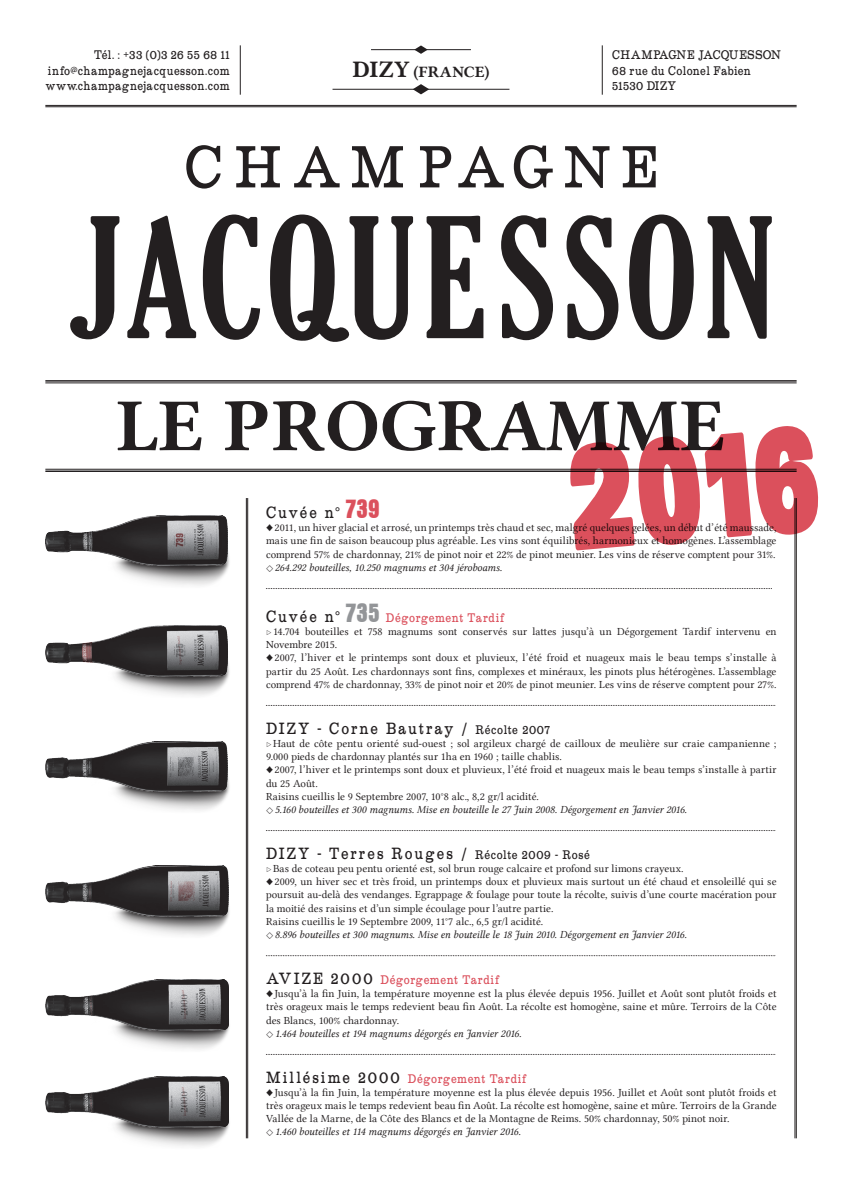
<style>
.page{position:relative;width:842px;height:1191px;background:#fff}
.page>*{position:absolute;margin:0;border:0;box-sizing:border-box;transform-origin:0 0}
.Jacquesson_txt_progr{font:75px "Lin Libertine B";color:#231f20}
.t1{font:16.9px "Roundslab Serif";letter-spacing:.11em;color:#231f20}
.JACQUESSON_Exergue{font:16px "Lin Libertine B";letter-spacing:.025em;color:#231f20}
.t2{font:13px "Roundslab Serif";letter-spacing:.045em;color:#db505c}
.t3{font:13px "Roundslab Serif";letter-spacing:.04em;color:#231f20}
.t4{font:13px "Roundslab Serif";letter-spacing:.02em;color:#231f20}
.t5{font:13px "Roundslab Serif";letter-spacing:.045em;color:#231f20}
.t6{font:11px/13.2px "Lin Libertine";color:#231f20;text-align:justify}
.t7{font:11px "Lin Libertine I";letter-spacing:-.01em;color:#231f20}
.s1{font-size:24px}
.s2{font-family:"Aurora BT";font-weight:700;font-stretch:condensed;font-size:27.3px;color:#db505c}
.s3{font-family:"Lin Libertine"}
.s4{font-size:16.9px;color:#231f20}
.s5{font-family:"Aurora BT";font-weight:700;font-stretch:condensed;font-size:27.3px;color:#939598}
.s6{font-size:13px}
</style>
<div class="page">
<hr style="left:796px;top:498px;width:1px;height:640px;background:#231f20">
<hr style="left:795px;top:498px;width:1px;height:640px;background:#231f20">
<hr style="left:602px;top:45px;width:1px;height:50px;background:#231f20">
<hr style="left:45px;top:105px;width:752px;height:1px;background:#231f20">
<hr style="left:45px;top:107px;width:752px;height:1px;background:#231f20">
<hr style="left:332px;top:89px;width:177px;height:1px;background:#231f20">
<hr style="left:371px;top:49px;width:100px;height:1px;background:#231f20">
<svg style="left:413px;top:84px;width:16px;height:10px"></svg>
<svg style="left:414px;top:45px;width:14px;height:9px"></svg>
<hr style="left:240px;top:45px;width:1px;height:50px;background:#231f20">
<svg style="left:70px;top:145px;width:702px;height:197px"></svg>
<hr style="left:45px;top:380px;width:752px;height:1px;background:#231f20">
<hr style="left:45px;top:382px;width:752px;height:1px;background:#231f20">
<hr style="left:45px;top:469px;width:752px;height:1px;background:#231f20">
<hr style="left:45px;top:470px;width:752px;height:2px;background:#231f20">
<svg style="left:266px;top:588px;width:505px;height:1px"></svg>
<svg style="left:266px;top:705px;width:510px;height:1px"></svg>
<svg style="left:266px;top:830px;width:510px;height:1px"></svg>
<svg style="left:266px;top:955px;width:510px;height:1px"></svg>
<svg style="left:266px;top:1054px;width:510px;height:1px"></svg>
<hr style="left:247px;top:498px;width:1px;height:640px;background:#231f20">
<hr style="left:246px;top:498px;width:1px;height:640px;background:#231f20">
<img style="left:45px;top:515px;width:185px;height:71px">
<img style="left:116px;top:662px;width:114px;height:34px">
<img style="left:116px;top:777px;width:113px;height:34px">
<img style="left:116px;top:911px;width:114px;height:25px">
<img style="left:116px;top:1025px;width:114px;height:25px">
<img style="left:116px;top:1122px;width:114px;height:25px">
<img style="left:45px;top:625px;width:183px;height:51px">
<img style="left:45px;top:741px;width:183px;height:50px">
<img style="left:45px;top:865px;width:184px;height:51px">
<img style="left:45px;top:979px;width:184px;height:51px">
<img style="left:45px;top:1076px;width:184px;height:51px">
<svg style="left:570px;top:426px;width:249px;height:124px"></svg>
<p class="t5" style="left:94px;top:47px;width:137px">Tél. : +33 (0)3 26 55 68 11</p>
<p class="t3" style="left:48px;top:63px;width:183px">info@champagnejacquesson.com</p>
<p class="t3" style="left:45px;top:78px;width:186px">www.champagnejacquesson.com</p>
<p class="JACQUESSON_Exergue" style="left:352px;top:60px;width:139px"><span class="s1">DIZY</span> (FRANCE)</p>
<p class="t4" style="left:612px;top:47px;width:170px">CHAMPAGNE JACQUESSON</p>
<p class="t4" style="left:612px;top:63px;width:140px">68 rue du Colonel Fabien</p>
<p class="t4" style="left:612px;top:78px;width:66px">51530 DIZY</p>
<p class="Jacquesson_txt_progr" style="left:116px;top:374px;width:612px">LE PROGRAMME</p>
<h2 class="t1" style="left:266px;top:502px;width:115px">Cuvée n° <span class="s2">739</span></h2>
<p class="t6" style="left:266px;top:521px;width:512px">♦ 2011, un hiver glacial et arrosé, un printemps très chaud et sec, malgré quelques gelées, un début d’été maussade, mais une fin de saison beaucoup plus agréable. Les vins sont équilibrés, harmonieux et homogènes. L’assemblage comprend 57% de chardonnay, 21% de pinot noir et 22% de pinot meunier. Les vins de réserve comptent pour 31%.</p>
<p class="t7" style="left:266px;top:561px;width:238px"><span class="s3">◇</span> 264.292 bouteilles, 10.250 magnums et 304 jéroboams.</p>
<p class="t2" style="left:266px;top:610px;width:240px"><span class="s4">Cuvée n°</span> <span class="s5">735</span> Dégorgement Tardif</p>
<p class="t6" style="left:266px;top:625px;width:512px;text-align:left">▷ 14.704 bouteilles et 758 magnums sont conservés sur lattes jusqu’à un Dégorgement Tardif intervenu en Novembre 2015.<br>♦ 2007, l’hiver et le printemps sont doux et pluvieux, l’été froid et nuageux mais le beau temps s’installe à partir du 25 Août. Les chardonnays sont fins, complexes et minéraux, les pinots plus hétérogènes. L’assemblage comprend 47% de chardonnay, 33% de pinot noir et 20% de pinot meunier. Les vins de réserve comptent pour 27%.</p>
<h2 class="t1" style="left:266px;top:718px;width:286px">DIZY - Corne Bautray / <span class="s6">Récolte 2007</span></h2>
<p class="t6" style="left:266px;top:736px;width:512px;text-align:left">▷ Haut de côte pentu orienté sud-ouest ; sol argileux chargé de cailloux de meulière sur craie campanienne ; 9.000 pieds de chardonnay plantés sur 1ha en 1960 ; taille chablis.<br>♦ 2007, l’hiver et le printemps sont doux et pluvieux, l’été froid et nuageux mais le beau temps s’installe à partir du 25 Août.<br>Raisins cueillis le 9 Septembre 2007, 10°8 alc., 8,2 gr/l acidité.</p>
<p class="t7" style="left:266px;top:803px;width:422px"><span class="s3">◇</span> 5.160 bouteilles et 300 magnums. Mise en bouteille le 27 Juin 2008. Dégorgement en Janvier 2016.</p>
<h2 class="t1" style="left:266px;top:843px;width:325px">DIZY - Terres Rouges / <span class="s6">Récolte 2009 - Rosé</span></h2>
<p class="t6" style="left:266px;top:862px;width:512px;text-align:left">▷ Bas de coteau peu pentu orienté est, sol brun rouge calcaire et profond sur limons crayeux.<br>♦ 2009, un hiver sec et très froid, un printemps doux et pluvieux mais surtout un été chaud et ensoleillé qui se poursuit au-delà des vendanges. Egrappage &amp; foulage pour toute la récolte, suivis d’une courte macération pour la moitié des raisins et d’un simple écoulage pour l’autre partie.<br>Raisins cueillis le 19 Septembre 2009, 11°7 alc., 6,5 gr/l acidité.</p>
<p class="t7" style="left:266px;top:928px;width:422px"><span class="s3">◇</span> 8.896 bouteilles et 300 magnums. Mise en bouteille le 18 Juin 2010. Dégorgement en Janvier 2016.</p>
<p class="t2" style="left:266px;top:972px;width:235px"><span class="s4">AVIZE 2000</span> Dégorgement Tardif</p>
<p class="t6" style="left:266px;top:987px;width:512px">♦ Jusqu’à la fin Juin, la température moyenne est la plus élevée depuis 1956. Juillet et Août sont plutôt froids et très orageux mais le temps redevient beau fin Août. La récolte est homogène, saine et mûre. Terroirs de la Côte des Blancs, 100% chardonnay.</p>
<p class="t7" style="left:266px;top:1027px;width:257px"><span class="s3">◇</span> 1.464 bouteilles et 194 magnums dégorgés en Janvier 2016.</p>
<p class="t2" style="left:266px;top:1070px;width:262px"><span class="s4">Millésime 2000</span> Dégorgement Tardif</p>
<p class="t6" style="left:266px;top:1085px;width:512px">♦ Jusqu’à la fin Juin, la température moyenne est la plus élevée depuis 1956. Juillet et Août sont plutôt froids et très orageux mais le temps redevient beau fin Août. La récolte est homogène, saine et mûre. Terroirs de la Grande Vallée de la Marne, de la Côte des Blancs et de la Montagne de Reims. 50% chardonnay, 50% pinot noir.</p>
<p class="t7" style="left:266px;top:1125px;width:256px"><span class="s3">◇</span> 1.460 bouteilles et 114 magnums dégorgés en Janvier 2016.</p>
</div>
